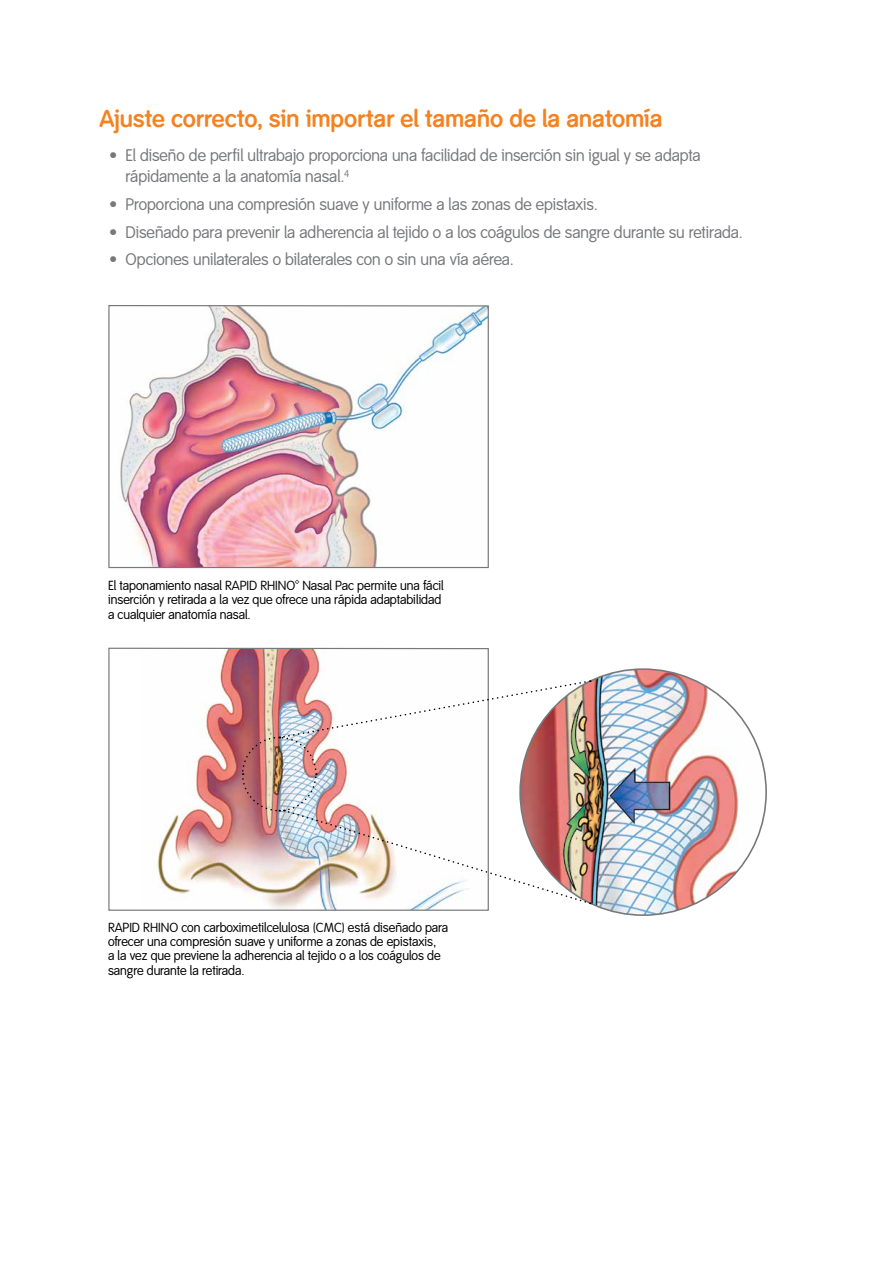
<style>
.page{position:relative;width:893px;height:1263px;background:#fff}
.page>*{position:absolute;margin:0;border:0;box-sizing:border-box;transform-origin:0 0}
.t1{font:700 24px "Smith&Nephew LF";letter-spacing:.005em;color:#f58220}
.t2{font:16.5px/21px "Smith&Nephew LF";letter-spacing:-.005em;color:#77787b}
.t3{font:12.9px/14.2px "Smith&Nephew LF";color:#000}
.s1{font-size:14.25px}
</style>
<div class="page">
<img style="left:119px;top:307px;width:368px;height:259px">
<div style="left:108px;top:305px;width:381px;height:263px;border:1px solid #77787b"></div>
<img style="left:153px;top:650px;width:286px;height:259px">
<div style="left:108px;top:648px;width:381px;height:263px;border:1px solid #77787b"></div>
<img style="left:520px;top:669px;width:246px;height:246px;border-radius:123px">
<img style="left:241px;top:680px;width:350px;height:224px">
<h1 class="t1" style="left:99px;top:104px;width:564px">Ajuste correcto, sin importar el tamaño de la anatomía</h1>
<p class="t2" style="left:126px;top:145px;width:577px;text-indent:-16px">• El diseño de perfil ultrabajo proporciona una facilidad de inserción sin igual y se adapta rápidamente a la anatomía nasal.<sup>4</sup></p>
<p class="t2" style="left:109px;top:194px;width:490px">• Proporciona una compresión suave y uniforme a las zonas de epistaxis.</p>
<p class="t2" style="left:109px;top:222px;width:635px">• Diseñado para prevenir la adherencia al tejido o a los coágulos de sangre durante su retirada.</p>
<p class="t2" style="left:109px;top:250px;width:406px">• Opciones unilaterales o bilaterales con o sin una vía aérea.</p>
<p class="t3" style="left:108px;top:579px;width:337px">El taponamiento nasal RAPID RHINO<span class="s1">™</span> Nasal Pac permite una fácil inserción y retirada a la vez que ofrece una rápida adaptabilidad a cualquier anatomía nasal.</p>
<p class="t3" style="left:108px;top:921px;width:342px">RAPID RHINO con carboximetilcelulosa (CMC) está diseñado para ofrecer una compresión suave y uniforme a zonas de epistaxis,<br>a la vez que previene la adherencia al tejido o a los coágulos de sangre durante la retirada.</p>
</div>
